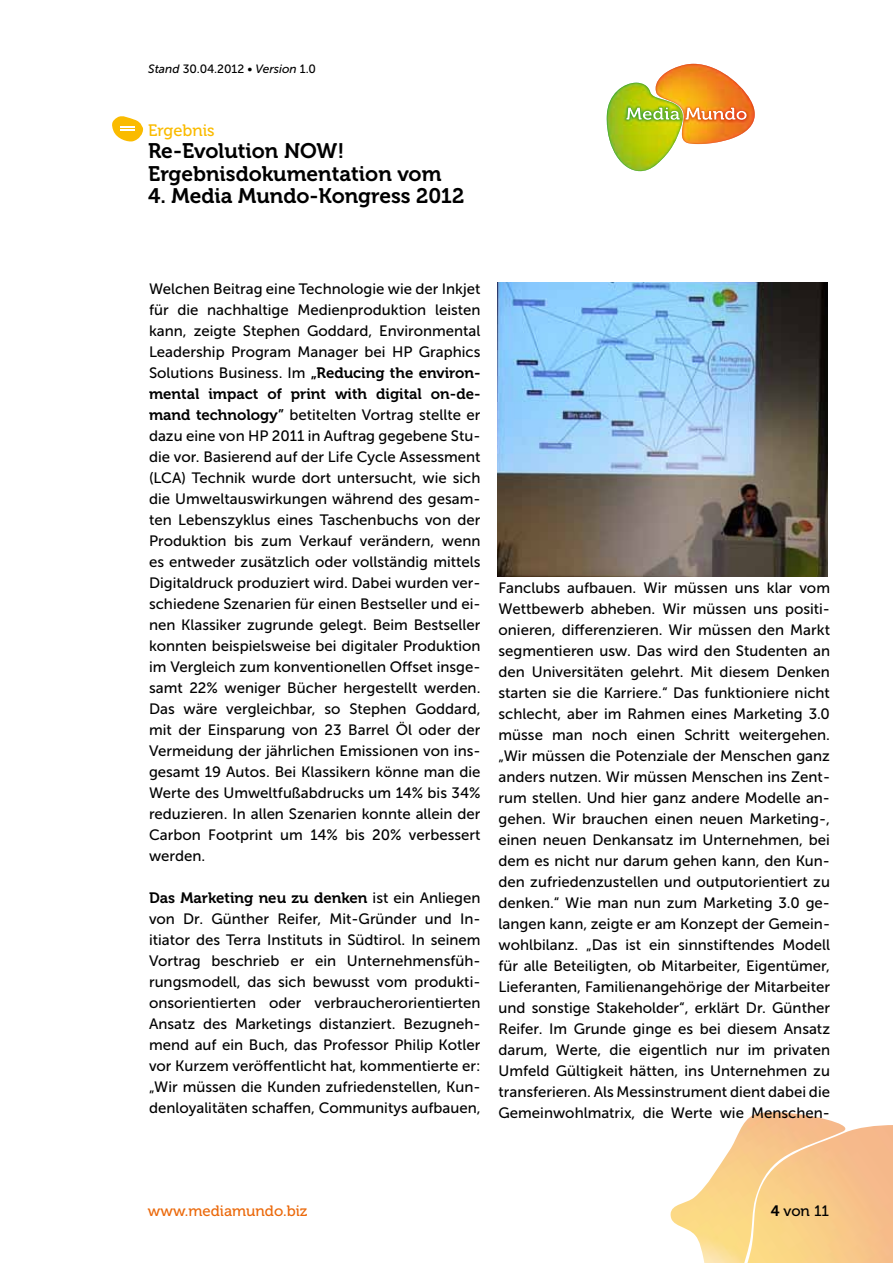
<style>
.page{position:relative;width:893px;height:1263px;background:#fff}
.page>*{position:absolute;margin:0;border:0;box-sizing:border-box;transform-origin:0 0}
.t1{font:21px/22.5px "Museo 700";color:#000}
.t2{font:16.5px "Museo 500";color:#fabb00}
.t3{font:15px/21px "Museo Sans 500";color:#000;text-align:justify}
.t4{font:15px "Museo 700";color:#000}
.t5{font:15px "Museo 500";color:#eb690b}
.t6{font:15px "Museo 500";color:#000}
.t7{font:12px "Museo Sans 500";color:#000}
.s1{font-style:italic}
.s2{font-family:"Museo 700"}
.s3{font-family:"Museo Sans 500"}
</style>
<div class="page">
<img style="left:670px;top:1112px;width:223px;height:151px">
<svg style="left:607px;top:64px;width:148px;height:107px"></svg>
<svg style="left:112px;top:116px;width:31px;height:25px"></svg>
<img style="left:498px;top:283px;width:330px;height:293px">
<p class="t7" style="left:148px;top:62px;width:169px"><span class="s1">Stand</span> 30.04.2012 • <span class="s1">Version</span> 1.0</p>
<p class="t2" style="left:148px;top:121px;width:68px">Ergebnis</p>
<h1 class="t1" style="left:148px;top:140px;width:295px">Re-Evolution NOW!<br>Ergebnisdokumentation vom</h1>
<h1 class="t1" style="left:148px;top:185px;width:318px">4. Media Mundo-Kongress 2012</h1>
<p class="t3" style="left:149px;top:278px;width:333px">Welchen Beitrag eine Technologie wie der Inkjet für die nachhaltige Medienproduktion leisten kann, zeigte Stephen Goddard, Environmental Leadership Program Manager bei HP Graphics Solutions Business. Im <span class="s2">„Reducing the environ-</span></p>
<p class="t4" style="left:149px;top:385px;width:333px">mental impact of print with digital on-de-</p>
<p class="t3" style="left:149px;top:404px;width:333px"><span class="s2">mand technology”</span> betitelten Vortrag stellte er dazu eine von HP 2011 in Auftrag gegebene Stu&shy;die vor. Basierend auf der Life Cycle Assessment (LCA) Technik wurde dort untersucht, wie sich die Umweltauswirkungen während des gesam&shy;ten Lebenszyklus eines Taschenbuchs von der Produktion bis zum Verkauf verändern, wenn es entweder zusätzlich oder vollständig mittels Digitaldruck produziert wird. Dabei wurden ver&shy;schiedene Szenarien für einen Bestseller und ei&shy;nen Klassiker zugrunde gelegt. Beim Bestseller konnten beispielsweise bei digitaler Produktion im Vergleich zum konventionellen Offset insge&shy;samt 22% weniger Bücher hergestellt werden.<br>Das wäre vergleichbar, so Stephen Goddard, mit der Einsparung von 23 Barrel Öl oder der Vermeidung der jährlichen Emissionen von ins&shy;gesamt 19 Autos. Bei Klassikern könne man die Werte des Umweltfußabdrucks um 14% bis 34% reduzieren. In allen Szenarien konnte allein der Carbon Footprint um 14% bis 20% verbessert werden.</p>
<p class="t4" style="left:149px;top:889px;width:333px">Das Marketing neu zu denken <span class="s3">ist ein Anliegen</span></p>
<p class="t3" style="left:149px;top:908px;width:333px">von Dr. Günther Reifer, Mit-Gründer und In&shy;itiator des Terra Instituts in Südtirol. In seinem Vortrag beschrieb er ein Unternehmensfüh&shy;rungsmodell, das sich bewusst vom produkti&shy;onsorientierten oder verbraucherorientierten Ansatz des Marketings distanziert. Bezugneh&shy;mend auf ein Buch, das Professor Philip Kotler vor Kurzem veröffentlicht hat, kommentierte er: „Wir müssen die Kunden zufriedenstellen, Kun&shy;denloyalitäten schaffen, Communitys aufbauen,</p>
<p class="t3" style="left:499px;top:577px;width:333px">Fanclubs aufbauen. Wir müssen uns klar vom Wettbewerb abheben. Wir müssen uns positi&shy;onieren, differenzieren. Wir müssen den Markt segmentieren usw. Das wird den Studenten an den Universitäten gelehrt. Mit diesem Denken starten sie die Karriere.“ Das funktioniere nicht schlecht, aber im Rahmen eines Marketing 3.0 müsse man noch einen Schritt weitergehen. „Wir müssen die Potenziale der Menschen ganz anders nutzen. Wir müssen Menschen ins Zent&shy;rum stellen. Und hier ganz andere Modelle an&shy;gehen. Wir brauchen einen neuen Marketing-, einen neuen Denkansatz im Unternehmen, bei dem es nicht nur darum gehen kann, den Kun&shy;den zufriedenzustellen und outputorientiert zu denken.“ Wie man nun zum Marketing 3.0 ge&shy;langen kann, zeigte er am Konzept der Gemein&shy;wohlbilanz. „Das ist ein sinnstiftendes Modell für alle Beteiligten, ob Mitarbeiter, Eigentümer, Lieferanten, Familienangehörige der Mitarbeiter und sonstige Stakeholder“, erklärt Dr. Günther Reifer. Im Grunde ginge es bei diesem Ansatz darum, Werte, die eigentlich nur im privaten Umfeld Gültigkeit hätten, ins Unternehmen zu transferieren. Als Messinstrument dient dabei die Gemeinwohlmatrix, die Werte wie Menschen-</p>
<p class="t5" style="left:148px;top:1202px;width:161px">www.mediamundo.biz</p>
<p class="t6" style="left:771px;top:1202px;width:60px"><span class="s2">4</span> von 11</p>
</div>
